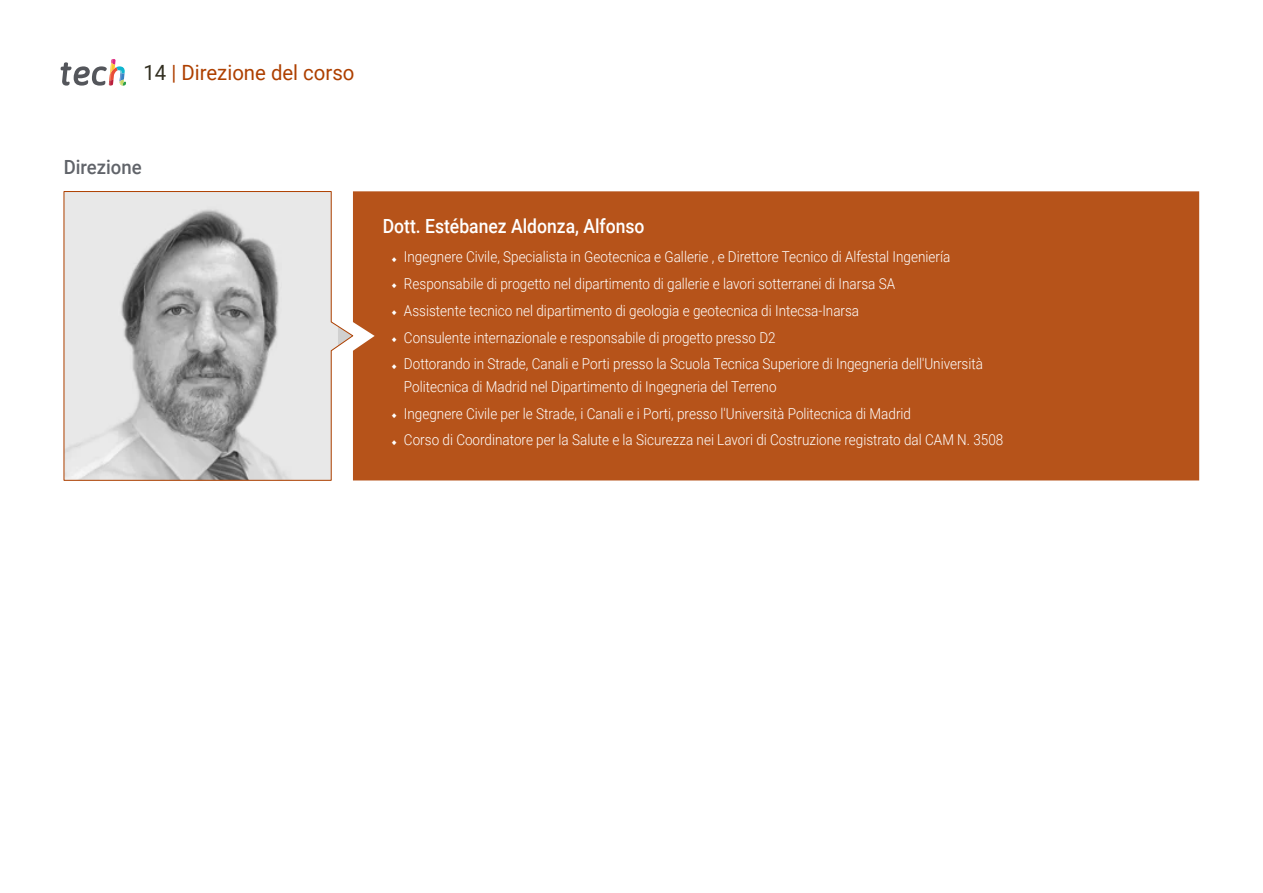
<style>
.page{position:relative;width:1263px;height:893px;background:#fff}
.page>*{position:absolute;margin:0;border:0;box-sizing:border-box;transform-origin:0 0}
.t1{font:21px "Roboto";color:#ae4000}
.t2{font:500 19.5px "Roboto";color:#fff;scale:.9 1}
.t3{font:500 19.5px "Roboto";color:#61646a;scale:.95 1}
.t4{font:300 15px/26.7px "Roboto";color:#fff;scale:.9 1}
.s1{color:#312e20}
</style>
<div class="page">
<svg style="left:61px;top:59px;width:65px;height:27px"></svg>
<div style="left:353px;top:191px;width:846px;height:289px;background:#b6531a"></div>
<svg style="left:64px;top:191px;width:289px;height:290px;background:#cac9c8"></svg>
<svg style="left:392px;top:257px;width:5px;height:5px"></svg>
<svg style="left:392px;top:284px;width:5px;height:5px"></svg>
<svg style="left:392px;top:310px;width:5px;height:5px"></svg>
<svg style="left:392px;top:337px;width:5px;height:5px"></svg>
<svg style="left:392px;top:364px;width:5px;height:5px"></svg>
<svg style="left:392px;top:413px;width:5px;height:5px"></svg>
<svg style="left:392px;top:440px;width:5px;height:5px"></svg>
<h1 class="t1" style="left:144px;top:57px;width:213px"><span class="s1">14</span> | Direzione del corso</h1>
<h2 class="t3" style="left:64px;top:154px;width:84px">Direzione</h2>
<h2 class="t2" style="left:383px;top:212px;width:292px">Dott. Estébanez Aldonza, Alfonso</h2>
<p class="t4" style="left:404px;top:243px;width:645px">Ingegnere Civile, Specialista in Geotecnica e Gallerie , e Direttore Tecnico di Alfestal Ingeniería Responsabile di progetto nel dipartimento di gallerie e lavori sotterranei di Inarsa SA<br>Assistente tecnico nel dipartimento di geologia e geotecnica di Intecsa-Inarsa<br>Consulente internazionale e responsabile di progetto presso D2<br>Dottorando in Strade, Canali e Porti presso la Scuola Tecnica Superiore di Ingegneria dell'Università</p>
<p class="t4" style="left:404px;top:372px;width:667px">Politecnica di Madrid nel Dipartimento di Ingegneria del Terreno<br>Ingegnere Civile per le Strade, i Canali e i Porti, presso l'Università Politecnica di Madrid<br>Corso di Coordinatore per la Salute e la Sicurezza nei Lavori di Costruzione registrato dal CAM N. 3508</p>
</div>
